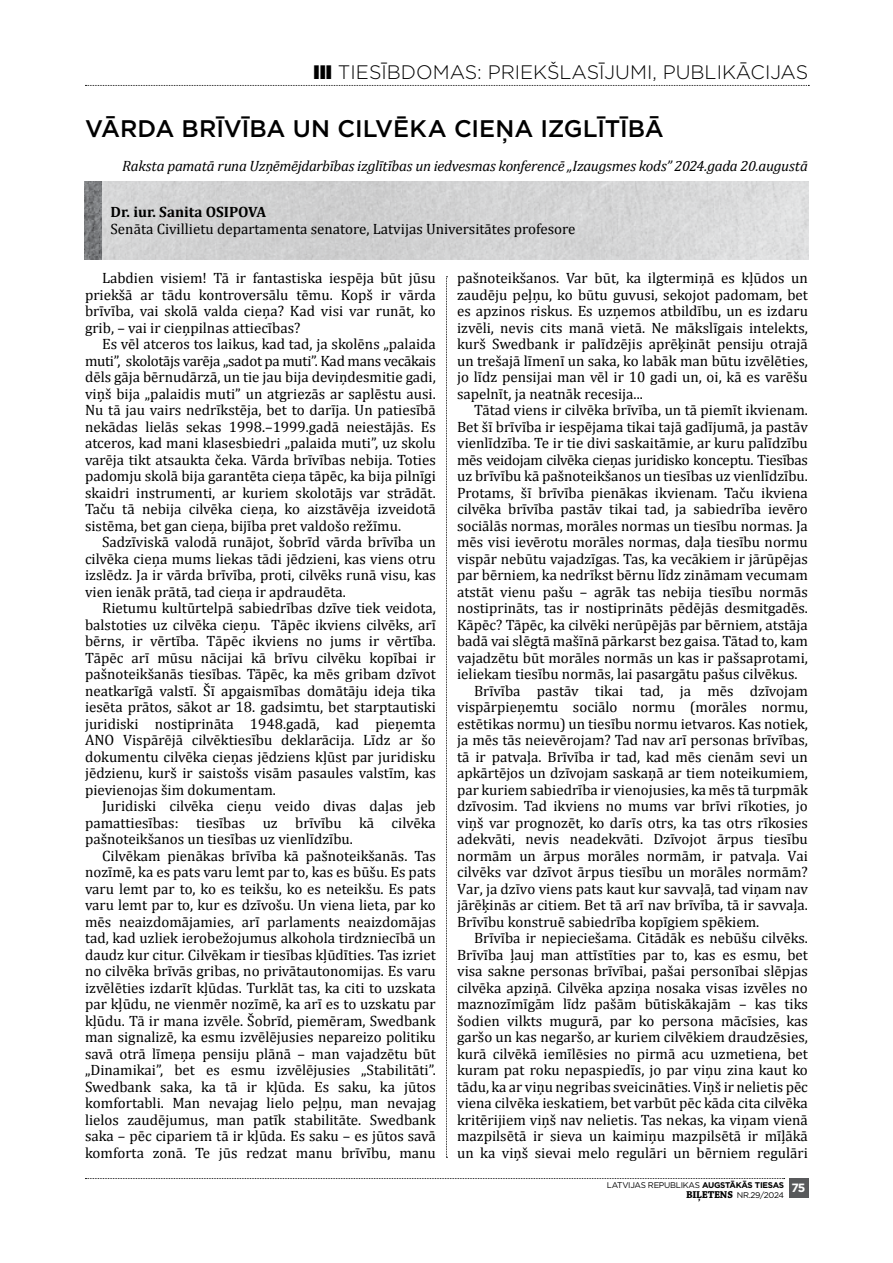
<style>
.page{position:relative;width:893px;height:1263px;background:#fff}
.page>*{position:absolute;margin:0;border:0;box-sizing:border-box;transform-origin:0 0}
.t1{font:500 24px "Gotham";letter-spacing:-.005em;color:#000}
.t2{font:300 19.5px "Gotham";color:#000}
.t3{font:15px/16.5px "Cambria";color:#000;text-align:justify}
.t4{font:italic 15px "Cambria";letter-spacing:-.02em;color:#000}
.t5{font:15px "Cambria";letter-spacing:-.02em;color:#000}
.t6{font:700 15px "Cambria";color:#000}
.t7{font:700 12px "Gotham";color:#fff}
.t8{font:8.25px/9.8px "Gotham";letter-spacing:-.03em;color:#000;text-align:right}
.s1{font-weight:900}
.s2{font-weight:700}
.s3{font-family:"Chaparral Pro";font-weight:700;font-size:10.5px}
</style>
<div class="page">
<svg style="left:85px;top:85px;width:724px;height:1px"></svg>
<svg style="left:85px;top:1178px;width:700px;height:1px"></svg>
<div style="left:789px;top:1178px;width:19px;height:19px;background:#58595b"></div>
<img style="left:102px;top:181px;width:706px;height:78px">
<img style="left:85px;top:181px;width:17px;height:78px">
<svg style="left:446px;top:276px;width:1px;height:882px"></svg>
<h2 class="t2" style="left:313px;top:60px;width:496px"><span class="s1">III</span> TIESĪBDOMAS: PRIEKŠLASĪJUMI, PUBLIKĀCIJAS</h2>
<h1 class="t1" style="left:85px;top:113px;width:580px">VĀRDA BRĪVĪBA UN CILVĒKA CIEŅA IZGLĪTĪBĀ</h1>
<p class="t4" style="left:122px;top:155px;width:687px">Raksta pamatā runa Uzņēmējdarbības izglītības un iedvesmas konferencē „Izaugsmes kods” 2024.gada 20.augustā</p>
<p class="t6" style="left:111px;top:201px;width:157px">Dr. iur. Sanita OSIPOVA</p>
<p class="t3" style="left:111px;top:220px;width:466px">Senāta Civillietu departamenta senatore, Latvijas Universitātes profesore</p>
<p class="t3" style="left:85px;top:270px;width:352px;text-indent:17px">Labdien visiem! Tā ir fantastiska iespēja būt jūsu priekšā ar tādu kontroversālu tēmu. Kopš ir vārda brīvība, vai skolā valda cieņa? Kad visi var runāt, ko grib, – vai ir cieņpilnas attiecības?</p>
<p class="t3" style="left:85px;top:336px;width:352px;text-indent:17px">Es vēl atceros tos laikus, kad tad, ja skolēns „palaida muti”, skolotājs varēja „sadot pa muti”. Kad mans vecākais dēls gāja bērnudārzā, un tie jau bija deviņdesmitie gadi, viņš bija „palaidis muti” un atgriezās ar saplēstu ausi.<br>Nu tā jau vairs nedrīkstēja, bet to darīja. Un patiesībā nekādas lielās sekas 1998.–1999.gadā neiestājās. Es atceros, kad mani klasesbiedri „palaida muti”, uz skolu varēja tikt atsaukta čeka. Vārda brīvības nebija. Toties padomju skolā bija garantēta cieņa tāpēc, ka bija pilnīgi skaidri instrumenti, ar kuriem skolotājs var strādāt.<br>Taču tā nebija cilvēka cieņa, ko aizstāvēja izveidotā sistēma, bet gan cieņa, bijība pret valdošo režīmu.</p>
<p class="t3" style="left:85px;top:534px;width:352px;text-indent:17px">Sadzīviskā valodā runājot, šobrīd vārda brīvība un cilvēka cieņa mums liekas tādi jēdzieni, kas viens otru izslēdz. Ja ir vārda brīvība, proti, cilvēks runā visu, kas vien ienāk prātā, tad cieņa ir apdraudēta.</p>
<p class="t3" style="left:85px;top:600px;width:352px;text-indent:17px">Rietumu kultūrtelpā sabiedrības dzīve tiek veidota, balstoties uz cilvēka cieņu. Tāpēc ikviens cilvēks, arī bērns, ir vērtība. Tāpēc ikviens no jums ir vērtība.<br>Tāpēc arī mūsu nācijai kā brīvu cilvēku kopībai ir pašnoteikšanās tiesības. Tāpēc, ka mēs gribam dzīvot neatkarīgā valstī. Šī apgaismības domātāju ideja tika iesēta prātos, sākot ar 18. gadsimtu, bet starptautiski juridiski nostiprināta 1948.gadā, kad pieņemta ANO Vispārējā cilvēktiesību deklarācija. Līdz ar šo dokumentu cilvēka cieņas jēdziens kļūst par juridisku jēdzienu, kurš ir saistošs visām pasaules valstīm, kas pievienojas šim dokumentam.</p>
<p class="t3" style="left:85px;top:798px;width:352px;text-indent:17px">Juridiski cilvēka cieņu veido divas daļas jeb pamattiesības: tiesības uz brīvību kā cilvēka pašnoteikšanos un tiesības uz vienlīdzību.</p>
<p class="t3" style="left:85px;top:847px;width:352px;text-indent:17px">Cilvēkam pienākas brīvība kā pašnoteikšanās. Tas nozīmē, ka es pats varu lemt par to, kas es būšu. Es pats varu lemt par to, ko es teikšu, ko es neteikšu. Es pats varu lemt par to, kur es dzīvošu. Un viena lieta, par ko mēs neaizdomājamies, arī parlaments neaizdomājas tad, kad uzliek ierobežojumus alkohola tirdzniecībā un daudz kur citur. Cilvēkam ir tiesības kļūdīties. Tas izriet no cilvēka brīvās gribas, no privātautonomijas. Es varu izvēlēties izdarīt kļūdas. Turklāt tas, ka citi to uzskata par kļūdu, ne vienmēr nozīmē, ka arī es to uzskatu par kļūdu. Tā ir mana izvēle. Šobrīd, piemēram, Swedbank man signalizē, ka esmu izvēlējusies nepareizo politiku savā otrā līmeņa pensiju plānā – man vajadzētu būt „Dinamikai”, bet es esmu izvēlējusies „Stabilitāti”.<br>Swedbank saka, ka tā ir kļūda. Es saku, ka jūtos komfortabli. Man nevajag lielo peļņu, man nevajag lielos zaudējumus, man patīk stabilitāte. Swedbank saka – pēc cipariem tā ir kļūda. Es saku – es jūtos savā komforta zonā. Te jūs redzat manu brīvību, manu</p>
<p class="t3" style="left:457px;top:270px;width:352px">pašnoteikšanos. Var būt, ka ilgtermiņā es kļūdos un zaudēju peļņu, ko būtu guvusi, sekojot padomam, bet es apzinos riskus. Es uzņemos atbildību, un es izdaru izvēli, nevis cits manā vietā. Ne mākslīgais intelekts, kurš Swedbank ir palīdzējis aprēķināt pensiju otrajā un trešajā līmenī un saka, ko labāk man būtu izvēlēties, jo līdz pensijai man vēl ir 10 gadi un, oi, kā es varēšu sapelnīt, ja neatnāk recesija...</p>
<p class="t3" style="left:474px;top:402px;width:335px">Tātad viens ir cilvēka brīvība, un tā piemīt ikvienam.</p>
<p class="t3" style="left:457px;top:418px;width:352px">Bet šī brīvība ir iespējama tikai tajā gadījumā, ja pastāv</p>
<p class="t3" style="left:457px;top:435px;width:352px">vienlīdzība. Te ir tie divi saskaitāmie, ar kuru palīdzību</p>
<p class="t5" style="left:457px;top:450px;width:352px">mēs veidojam cilvēka cieņas juridisko konceptu. Tiesības</p>
<p class="t3" style="left:457px;top:468px;width:352px">uz brīvību kā pašnoteikšanos un tiesības uz vienlīdzību.</p>
<p class="t3" style="left:457px;top:484px;width:352px">Protams, šī brīvība pienākas ikvienam. Taču ikviena</p>
<p class="t3" style="left:457px;top:501px;width:352px">cilvēka brīvība pastāv tikai tad, ja sabiedrība ievēro</p>
<p class="t3" style="left:457px;top:517px;width:352px">sociālās normas, morāles normas un tiesību normas. Ja</p>
<p class="t3" style="left:457px;top:534px;width:352px">mēs visi ievērotu morāles normas, daļa tiesību normu</p>
<p class="t3" style="left:457px;top:550px;width:352px">vispār nebūtu vajadzīgas. Tas, ka vecākiem ir jārūpējas</p>
<p class="t3" style="left:457px;top:567px;width:352px">par bērniem, ka nedrīkst bērnu līdz zināmam vecumam</p>
<p class="t3" style="left:457px;top:583px;width:352px">atstāt vienu pašu – agrāk tas nebija tiesību normās</p>
<p class="t3" style="left:457px;top:600px;width:352px">nostiprināts, tas ir nostiprināts pēdējās desmitgadēs.</p>
<p class="t3" style="left:457px;top:616px;width:352px">Kāpēc? Tāpēc, ka cilvēki nerūpējās par bērniem, atstāja</p>
<p class="t3" style="left:457px;top:633px;width:352px">badā vai slēgtā mašīnā pārkarst bez gaisa. Tātad to, kam</p>
<p class="t3" style="left:457px;top:649px;width:352px">vajadzētu būt morāles normās un kas ir pašsaprotami,</p>
<p class="t3" style="left:457px;top:666px;width:342px">ieliekam tiesību normās, lai pasargātu pašus cilvēkus.</p>
<p class="t3" style="left:474px;top:682px;width:335px">Brīvība pastāv tikai tad, ja mēs dzīvojam</p>
<p class="t3" style="left:457px;top:699px;width:352px">vispārpieņemtu sociālo normu (morāles normu,</p>
<p class="t3" style="left:457px;top:715px;width:352px">estētikas normu) un tiesību normu ietvaros. Kas notiek,</p>
<p class="t3" style="left:457px;top:732px;width:352px">ja mēs tās neievērojam? Tad nav arī personas brīvības,</p>
<p class="t3" style="left:457px;top:748px;width:352px">tā ir patvaļa. Brīvība ir tad, kad mēs cienām sevi un</p>
<p class="t3" style="left:457px;top:765px;width:352px">apkārtējos un dzīvojam saskaņā ar tiem noteikumiem,</p>
<p class="t3" style="left:457px;top:781px;width:352px">par kuriem sabiedrība ir vienojusies, ka mēs tā turpmāk</p>
<p class="t3" style="left:457px;top:798px;width:352px">dzīvosim. Tad ikviens no mums var brīvi rīkoties, jo</p>
<p class="t3" style="left:457px;top:814px;width:352px">viņš var prognozēt, ko darīs otrs, ka tas otrs rīkosies</p>
<p class="t3" style="left:457px;top:831px;width:352px">adekvāti, nevis neadekvāti. Dzīvojot ārpus tiesību</p>
<p class="t3" style="left:457px;top:847px;width:352px">normām un ārpus morāles normām, ir patvaļa. Vai</p>
<p class="t3" style="left:457px;top:864px;width:352px">cilvēks var dzīvot ārpus tiesību un morāles normām?</p>
<p class="t3" style="left:457px;top:880px;width:352px">Var, ja dzīvo viens pats kaut kur savvaļā, tad viņam nav</p>
<p class="t3" style="left:457px;top:897px;width:352px">jārēķinās ar citiem. Bet tā arī nav brīvība, tā ir savvaļa.</p>
<p class="t3" style="left:457px;top:913px;width:304px">Brīvību konstruē sabiedrība kopīgiem spēkiem.</p>
<p class="t3" style="left:474px;top:930px;width:335px">Brīvība ir nepieciešama. Citādāk es nebūšu cilvēks.</p>
<p class="t3" style="left:457px;top:946px;width:352px">Brīvība ļauj man attīstīties par to, kas es esmu, bet</p>
<p class="t3" style="left:457px;top:963px;width:352px">visa sakne personas brīvībai, pašai personībai slēpjas</p>
<p class="t3" style="left:457px;top:979px;width:352px">cilvēka apziņā. Cilvēka apziņa nosaka visas izvēles no</p>
<p class="t3" style="left:457px;top:996px;width:352px">maznozīmīgām līdz pašām būtiskākajām – kas tiks</p>
<p class="t3" style="left:457px;top:1012px;width:352px">šodien vilkts mugurā, par ko persona mācīsies, kas</p>
<p class="t3" style="left:457px;top:1029px;width:352px">garšo un kas negaršo, ar kuriem cilvēkiem draudzēsies,</p>
<p class="t3" style="left:457px;top:1045px;width:352px">kurā cilvēkā iemīlēsies no pirmā acu uzmetiena, bet</p>
<p class="t3" style="left:457px;top:1062px;width:352px">kuram pat roku nepaspiedīs, jo par viņu zina kaut ko</p>
<p class="t3" style="left:457px;top:1078px;width:352px">tādu, ka ar viņu negribas sveicināties. Viņš ir nelietis pēc</p>
<p class="t3" style="left:457px;top:1095px;width:352px">viena cilvēka ieskatiem, bet varbūt pēc kāda cita cilvēka</p>
<p class="t3" style="left:457px;top:1111px;width:352px">kritērijiem viņš nav nelietis. Tas nekas, ka viņam vienā</p>
<p class="t3" style="left:457px;top:1128px;width:352px">mazpilsētā ir sieva un kaimiņu mazpilsētā ir mīļākā</p>
<p class="t3" style="left:457px;top:1144px;width:352px">un ka viņš sievai melo regulāri un bērniem regulāri</p>
<p class="t8" style="left:607px;top:1180px;width:179px">LATVIJAS REPUBLIKAS <span class="s2">AUGSTĀKĀS TIESAS<br></span><span class="s3">BIĻETENS</span> NR.29/2024</p>
<p class="t7" style="left:791px;top:1180px;width:16px">75</p>
</div>
